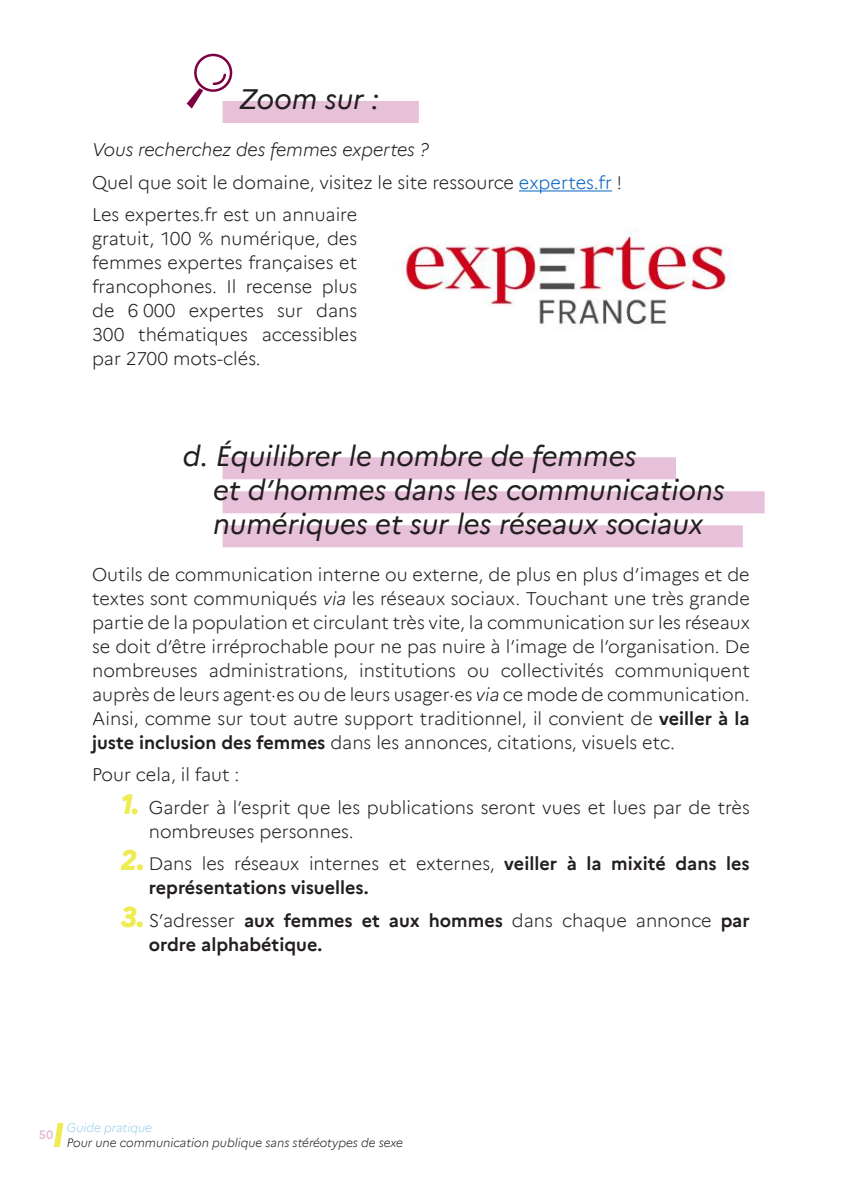
<style>
.page{position:relative;width:842px;height:1191px;background:#fff}
.page>*{position:absolute;margin:0;border:0;box-sizing:border-box;transform-origin:0 0}
.t1{font:italic 28px/34px "Marianne";color:#241f1f}
.t2{font:300 18px/24px "Marianne";color:#241f1f}
.t3{font:700 18px/24px "Marianne";color:#241f1f}
.t4{font:italic 300 12px "Marianne";color:#241f1f}
.t5{font:italic 300 12px "Marianne";color:#9bceef}
.t6{font:700 12px "Marianne";color:#e7c0da}
.s1{font-style:italic}
.s2{color:#0563c1}
.s3{font-weight:700}
.s4{font-weight:800;font-style:italic;font-size:28px;color:#efeb52}
.s5{font-weight:300}
</style>
<div class="page">
<svg style="left:54px;top:1123px;width:9px;height:24px"></svg>
<div style="left:223px;top:101px;width:196px;height:22px;background:#e7c0da"></div>
<hr style="left:519px;top:190px;width:93px;height:1px;background:#0563c1">
<div style="left:223px;top:457px;width:453px;height:22px;background:#e7c0da"></div>
<div style="left:223px;top:491px;width:542px;height:22px;background:#e7c0da"></div>
<div style="left:223px;top:525px;width:520px;height:22px;background:#e7c0da"></div>
<svg style="left:195px;top:55px;width:36px;height:36px"></svg>
<div style="left:194px;top:54px;width:38px;height:38px;border:2px solid #7c0042;border-radius:50%"></div>
<svg style="left:211px;top:72px;width:16px;height:14px"></svg>
<svg style="left:187px;top:88px;width:16px;height:21px"></svg>
<img style="left:402px;top:229px;width:329px;height:98px">
<h1 class="t1" style="left:240px;top:80px;width:141px">Zoom sur :</h1>
<p class="t2" style="left:92px;top:132px;width:531px;line-height:32.6px"><span class="s1">Vous recherchez des femmes expertes ?<br></span>Quel que soit le domaine, visitez le site ressource <span class="s2">expertes.fr</span> !<br>Les expertes.fr est un annuaire</p>
<p class="t2" style="left:92px;top:225px;width:267px;text-align:justify">gratuit, 100 % numérique, des femmes expertes françaises et francophones. Il recense plus de 6 000 expertes sur dans 300 thématiques accessibles par 2700 mots-clés.</p>
<h1 class="t1" style="left:213px;top:436px;width:513px;text-indent:-30px">d. Équilibrer le nombre de femmes<br>et d’hommes dans les communications numériques et sur les réseaux sociaux</h1>
<p class="t2" style="left:92px;top:560px;width:659px;text-align:justify">Outils de communication interne ou externe, de plus en plus d’images et de textes sont communiqués <span class="s1">via</span> les réseaux sociaux. Touchant une très grande partie de la population et circulant très vite, la communication sur les réseaux se doit d’être irréprochable pour ne pas nuire à l’image de l’organisation. De nombreuses administrations, institutions ou collectivités communiquent auprès de leurs agent·es ou de leurs usager·es <span class="s1">via</span> ce mode de communication.<br>Ainsi, comme sur tout autre support traditionnel, il convient de <span class="s3">veiller à la juste inclusion des femmes</span> dans les annonces, citations, visuels etc.</p>
<p class="t2" style="left:92px;top:761px;width:149px">Pour cela, il faut :</p>
<p class="t2" style="left:149px;top:793px;width:602px;text-indent:-28px"><span class="s4">1.</span> Garder à l’esprit que les publications seront vues et lues par de très nombreuses personnes.</p>
<p class="t3" style="left:149px;top:850px;width:602px;text-indent:-28px"><span class="s4">2.</span> <span class="s5">Dans les réseaux internes et externes,</span> veiller à la mixité dans les représentations visuelles.</p>
<p class="t3" style="left:149px;top:906px;width:602px;text-indent:-28px"><span class="s4">3.</span> <span class="s5">S’adresser</span> aux femmes et aux hommes <span class="s5">dans chaque annonce</span> par ordre alphabétique.</p>
<p class="t6" style="left:39px;top:1126px;width:16px">50</p>
<p class="t5" style="left:67px;top:1118px;width:87px">Guide pratique</p>
<p class="t4" style="left:67px;top:1133px;width:338px">Pour une communication publique sans stéréotypes de sexe</p>
</div>
